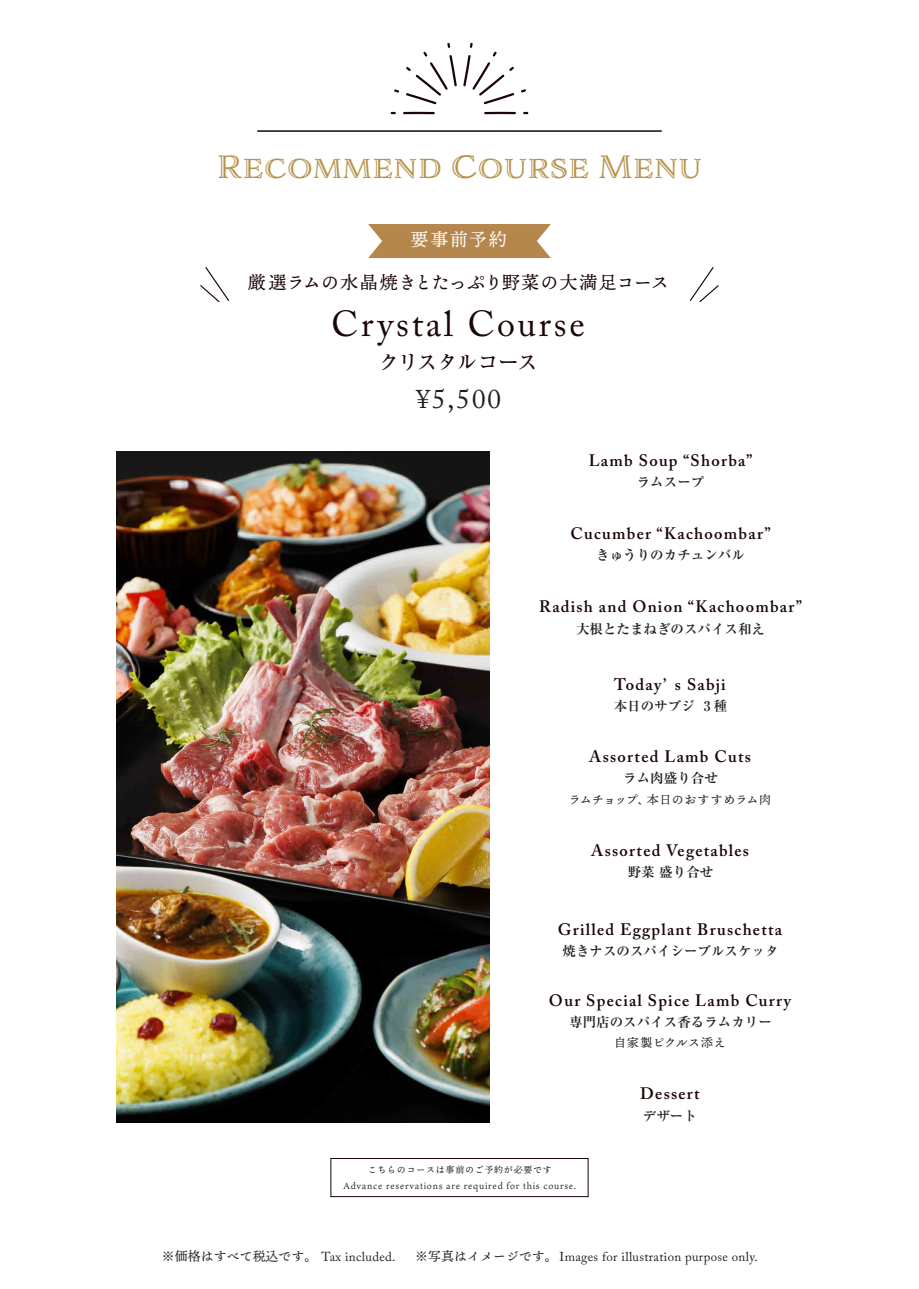
<style>
.page{position:relative;width:919px;height:1289px;background:#fff}
.page>*{position:absolute;margin:0;border:0;box-sizing:border-box;transform-origin:0 0}
.t1{font:36px "Adobe Caslon Pro";letter-spacing:.075em;color:#1a0605}
.t2{font:30px "Adorn S Engraved";color:#b6934c}
.t3{font:27px "Adobe Caslon Pro";color:#231f20}
.t4{font:500 21px "Ryumin Pro";letter-spacing:-.055em;color:#1a0605}
.t5{font:18px "Ten Mincho Text";letter-spacing:.02em;color:#1a0605}
.t6{font:18px "Ten Mincho Text";letter-spacing:.085em;color:#fff}
.t7{font:600 16.5px "Adobe Caslon Pro";letter-spacing:.075em;color:#1a0605}
.t8{font:700 13.5px "Ryumin Pro";color:#231f20}
.t9{font:12.9px "Adobe Caslon Pro";letter-spacing:.025em;color:#231f20}
.t10{font:12.9px "Ten Mincho";letter-spacing:.005em;color:#231f20}
.t11{font:12px "Ten Mincho Text";letter-spacing:.01em;color:#231f20}
.t12{font:12px "Ten Mincho Text";letter-spacing:.05em;color:#231f20}
.t13{font:9px/15.8px "Ten Mincho Text";letter-spacing:.08em;color:#231f20;text-align:center}
.s1{font-family:"Adobe Caslon Pro"}
.s2{font-family:"Ten Mincho"}
</style>
<div class="page">
<svg style="left:394px;top:89px;width:5px;height:4px"></svg>
<svg style="left:403px;top:112px;width:32px;height:2px"></svg>
<svg style="left:390px;top:112px;width:6px;height:2px"></svg>
<svg style="left:484px;top:112px;width:32px;height:2px"></svg>
<svg style="left:406px;top:43px;width:51px;height:61px"></svg>
<svg style="left:463px;top:43px;width:51px;height:61px"></svg>
<svg style="left:521px;top:89px;width:5px;height:3px"></svg>
<hr style="left:258px;top:130px;width:403px;height:2px;background:#1a0605">
<img style="left:117px;top:452px;width:372px;height:670px">
<svg style="left:200px;top:267px;width:30px;height:35px"></svg>
<svg style="left:689px;top:267px;width:30px;height:36px"></svg>
<svg style="left:368px;top:224px;width:183px;height:34px;background:#bb905a"></svg>
<div style="left:330px;top:1158px;width:258px;height:38px;border:1px solid #1a0605"></div>
<h2 class="t2" style="left:217px;top:146px;width:487px">Recommend Course Menu</h2>
<p class="t6" style="left:410px;top:229px;width:98px">要事前予約</p>
<p class="t5" style="left:248px;top:272px;width:422px">厳選ラムの水晶焼きとたっぷり野菜の大満足コース</p>
<h1 class="t1" style="left:331px;top:303px;width:255px">Crystal Course</h1>
<p class="t4" style="left:379px;top:345px;width:161px">クリスタルコース</p>
<h3 class="t3" style="left:416px;top:382px;width:86px">¥5,500</h3>
<p class="t7" style="left:588px;top:450px;width:165px">Lamb Soup “Shorba”</p>
<p class="t8" style="left:636px;top:471px;width:69px">ラムスープ</p>
<p class="t7" style="left:570px;top:523px;width:202px">Cucumber “Kachoombar”</p>
<p class="t8" style="left:596px;top:544px;width:150px">きゅうりのカチュンバル</p>
<p class="t7" style="left:539px;top:597px;width:264px">Radish and Onion “Kachoombar”</p>
<p class="t8" style="left:576px;top:617px;width:190px">大根とたまねぎのスパイス和え</p>
<p class="t7" style="left:614px;top:674px;width:113px">Today’ s Sabji</p>
<p class="t8" style="left:613px;top:695px;width:115px">本日のサブジ 3 種</p>
<p class="t7" style="left:589px;top:746px;width:163px">Assorted Lamb Cuts</p>
<p class="t8" style="left:623px;top:767px;width:96px">ラム肉盛り合せ</p>
<p class="t11" style="left:569px;top:793px;width:203px">ラムチョップ、本日のおすすめラム肉</p>
<p class="t7" style="left:591px;top:840px;width:159px">Assorted Vegetables</p>
<p class="t8" style="left:627px;top:861px;width:87px">野菜 盛り合せ</p>
<p class="t7" style="left:558px;top:919px;width:226px">Grilled Eggplant Bruschetta</p>
<p class="t8" style="left:562px;top:940px;width:217px">焼きナスのスパイシーブルスケッタ</p>
<p class="t7" style="left:548px;top:990px;width:244px">Our Special Spice Lamb Curry</p>
<p class="t8" style="left:569px;top:1011px;width:204px">専門店のスパイス香るラムカリー</p>
<p class="t12" style="left:614px;top:1035px;width:113px">自家製ピクルス添え</p>
<p class="t13" style="left:343px;top:1162px;width:234px">こちらのコースは事前のご予約が必要です<br>Advance reservations are required for this course.</p>
<p class="t7" style="left:640px;top:1083px;width:61px">Dessert</p>
<p class="t8" style="left:643px;top:1104px;width:55px">デザート</p>
<p class="t10" style="left:162px;top:1249px;width:235px">※価格はすべて税込です。 <span class="s1">Tax included.</span></p>
<p class="t9" style="left:415px;top:1249px;width:344px"><span class="s2">※写真はイメージです。</span>Images for illustration purpose only.</p>
</div>
